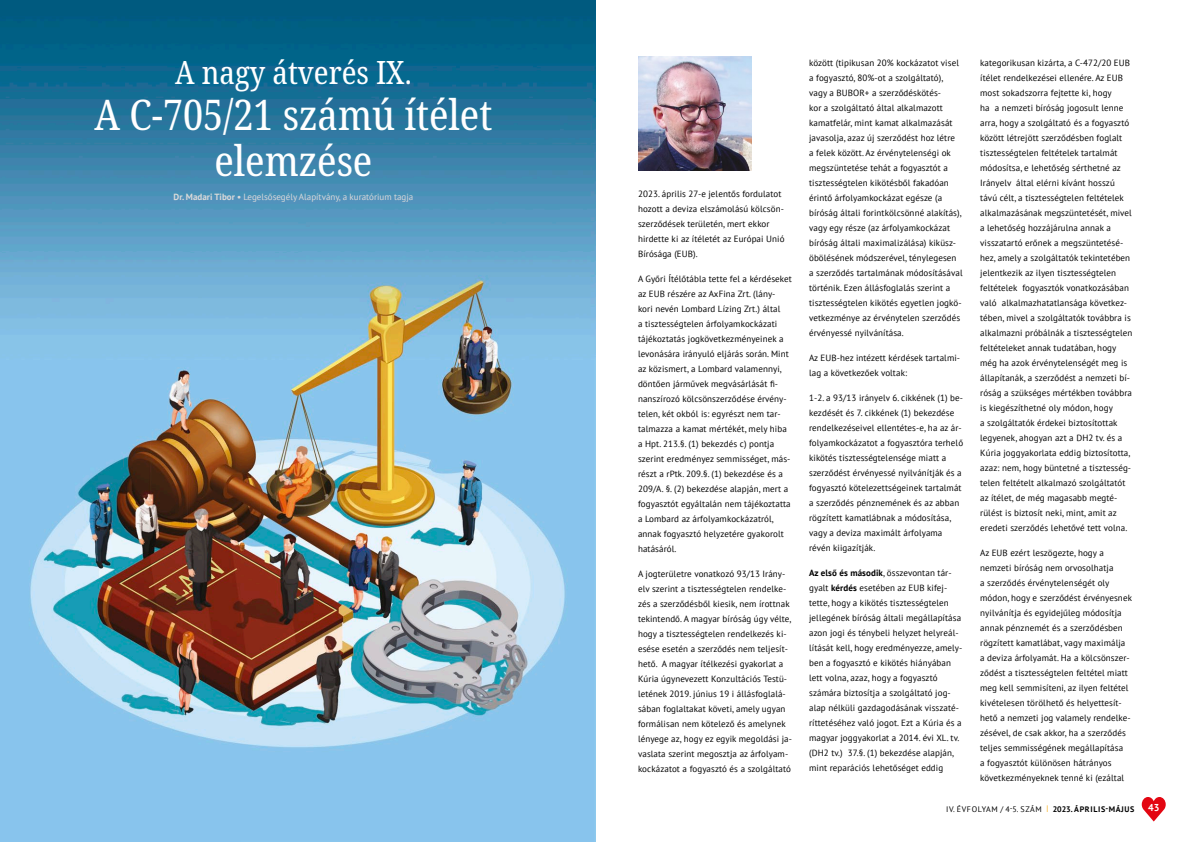
<style>
.page{position:relative;width:1191px;height:842px;background:#fff}
.page>*{position:absolute;margin:0;border:0;box-sizing:border-box;transform-origin:0 0}
.Cim_1__extra{font:condensed 42px/46px "Noto Serif";color:#fff;text-align:center}
.Cim_1__extra-2{font:condensed 32px "Noto Serif";color:#fff}
.t1{font:700 10px "PT Sans";color:#fff}
.t2{font:9px/15px "PT Sans";letter-spacing:.01em;color:#000}
.Cikk_szerzo{font:9px "PT Sans";color:#dadad9}
.t3{font:8px "PT Sans";letter-spacing:.08em;color:#000}
.s1{font-weight:700}
.s2{color:#f7a500}
</style>
<div class="page">
<svg style="left:1141px;top:797px;width:24px;height:24px"></svg>
<img style="left:0;top:0;width:595px;height:842px">
<img style="left:638px;top:57px;width:113px;height:113px">
<p class="Cim_1__extra-2" style="left:175px;top:51px;width:238px">A nagy átverés IX.</p>
<p class="Cim_1__extra" style="left:95px;top:93px;width:399px">A C-705/21 számú ítélet elemzése</p>
<p class="Cikk_szerzo" style="left:174px;top:191px;width:241px"><span class="s1">Dr. Madari Tibor •</span> Legelsősegély Alapítvány, a kuratórium tagja</p>
<p class="t2" style="left:638px;top:187px;width:148px">2023. április 27-e jelentős fordulatot hozott a deviza elszámolású kölcsön&shy;szerződések területén, mert ekkor hirdette ki az ítéletét az Európai Unió Bírósága (EUB).</p>
<p class="t2" style="left:638px;top:271px;width:155px">A Győri Ítélőtábla tette fel a kérdéseket az EUB részére az AxFina Zrt. (lány&shy;kori nevén Lombard Lízing Zrt.) által<br>a tisztességtelen árfolyamkockázati tájékoztatás jogkövetkezményeinek a levonására irányuló eljárás során. Mint az közismert, a Lombard valamennyi, döntően járművek megvásárlását fi&shy;nanszírozó kölcsönszerződése érvény&shy;telen, két okból is: egyrészt nem tar&shy;talmazza a kamat mértékét, mely hiba a Hpt. 213.§. (1) bekezdés c) pontja szerint eredményez semmisséget, más&shy;részt a rPtk. 209.§. (1) bekezdése és a 209/A. §. (2) bekezdése alapján, mert a fogyasztót egyáltalán nem tájékoztatta a Lombard az árfolyamkockázatról, annak fogyasztó helyzetére gyakorolt hatásáról.</p>
<p class="t2" style="left:638px;top:566px;width:156px">A jogterületre vonatkozó 93/13 Irány&shy;elv szerint a tisztességtelen rendelke&shy;zés a szerződésből kiesik, nem írottnak tekintendő. A magyar bíróság úgy vélte, hogy a tisztességtelen rendelkezés ki&shy;esése esetén a szerződés nem teljesít&shy;hető. A magyar ítélkezési gyakorlat a Kúria úgynevezett Konzultációs Testü&shy;letének 2019. június 19 i állásfoglalá&shy;sában foglaltakat követi, amely ugyan formálisan nem kötelező és amelynek lényege az, hogy ez egyik megoldási ja&shy;vaslata szerint megosztja az árfolyam&shy;kockázatot a fogyasztó és a szolgáltató</p>
<p class="t2" style="left:809px;top:55px;width:155px">között (tipikusan 20% kockázatot visel a fogyasztó, 80%-ot a szolgáltató), vagy a BUBOR+ a szerződéskötés-<br>kor a szolgáltató által alkalmazott kamatfelár, mint kamat alkalmazását javasolja, azaz új szerződést hoz létre<br>a felek között. Az érvénytelenségi ok megszüntetése tehát a fogyasztót a tisztességtelen kikötésből fakadóan érintő árfolyamkockázat egésze (a bíróság általi forintkölcsönné alakítás), vagy egy része (az árfolyamkockázat bíróság általi maximalizálása) kiküsz&shy;öbölésének módszerével, ténylegesen a szerződés tartalmának módosításával történik. Ezen állásfoglalás szerint a tisztességtelen kikötés egyetlen jogkö&shy;vetkezménye az érvénytelen szerződés érvényessé nyilvánítása.</p>
<p class="t2" style="left:809px;top:350px;width:153px">Az EUB-hez intézett kérdések tartalmi&shy;lag a következőek voltak:</p>
<p class="t2" style="left:809px;top:390px;width:156px">1-2. a 93/13 irányelv 6. cikkének (1) be&shy;kezdését és 7. cikkének (1) bekezdése rendelkezéseivel ellentétes-e, ha az ár&shy;folyamkockázatot a fogyasztóra terhelő kikötés tisztességtelensége miatt a szerződést érvényessé nyilvánítják és a fogyasztó kötelezettségeinek tartalmát a szerződés pénznemének és az abban rögzített kamatlábnak a módosítása, vagy a deviza maximált árfolyama révén kiigazítják.</p>
<p class="t2" style="left:809px;top:565px;width:155px"><span class="s1">Az első és második</span>, összevontan tár&shy;gyalt <span class="s1">kérdés</span> esetében az EUB kifej&shy;tette, hogy a kikötés tisztességtelen jellegének bíróság általi megállapítása azon jogi és ténybeli helyzet helyreál&shy;lítását kell, hogy eredményezze, amely&shy;ben a fogyasztó e kikötés hiányában lett volna, azaz, hogy a fogyasztó számára biztosítja a szolgáltató jog&shy;alap nélküli gazdagodásának visszaté&shy;ríttetéséhez való jogot. Ezt a Kúria és a magyar joggyakorlat a 2014. évi XL. tv. (DH2 tv.) 37.§. (1) bekezdése alapján, mint reparációs lehetőséget eddig</p>
<p class="t2" style="left:980px;top:55px;width:154px">kategorikusan kizárta, a C-472/20 EUB ítélet rendelkezései ellenére. Az EUB most sokadszorra fejtette ki, hogy<br>ha a nemzeti bíróság jogosult lenne arra, hogy a szolgáltató és a fogyasztó között létrejött szerződésben foglalt tisztességtelen feltételek tartalmát módosítsa, e lehetőség sérthetné az Irányelv által elérni kívánt hosszú távú célt, a tisztességtelen feltételek alkalmazásának megszüntetését, mivel a lehetőség hozzájárulna annak a visszatartó erőnek a megszüntetésé&shy;hez, amely a szolgáltatók tekintetében jelentkezik az ilyen tisztességtelen feltételek fogyasztók vonatkozásában való alkalmazhatatlansága következ&shy;tében, mivel a szolgáltatók továbbra is alkalmazni próbálnák a tisztességtelen feltételeket annak tudatában, hogy még ha azok érvénytelenségét meg is állapítanák, a szerződést a nemzeti bí&shy;róság a szükséges mértékben továbbra is kiegészíthetné oly módon, hogy<br>a szolgáltatók érdekei biztosítottak legyenek, ahogyan azt a DH2 tv. és a Kúria joggyakorlata eddig biztosította, azaz: nem, hogy büntetné a tisztesség&shy;telen feltételt alkalmazó szolgáltatót az ítélet, de még magasabb megté&shy;rülést is biztosít neki, mint, amit az eredeti szerződés lehetővé tett volna.</p>
<p class="t2" style="left:980px;top:545px;width:153px">Az EUB ezért leszögezte, hogy a nemzeti bíróság nem orvosolhatja<br>a szerződés érvénytelenségét oly módon, hogy e szerződést érvényesnek nyilvánítja és egyidejűleg módosítja annak pénznemét és a szerződésben rögzített kamatlábat, vagy maximálja a deviza árfolyamát. Ha a kölcsönszer&shy;ződést a tisztességtelen feltétel miatt meg kell semmisíteni, az ilyen feltétel kivételesen törölhető és helyettesít&shy;hető a nemzeti jog valamely rendelke&shy;zésével, de csak akkor, ha a szerződés teljes semmisségének megállapítása<br>a fogyasztót különösen hátrányos következményeknek tenné ki (ezáltal</p>
<p class="t3" style="left:946px;top:804px;width:190px">IV. ÉVFOLYAM / 4-5. SZÁM <span class="s2">|</span> <span class="s1">2023. ÁPRILIS-MÁJUS</span></p>
<p class="t1" style="left:1148px;top:801px;width:13px">43</p>
</div>
